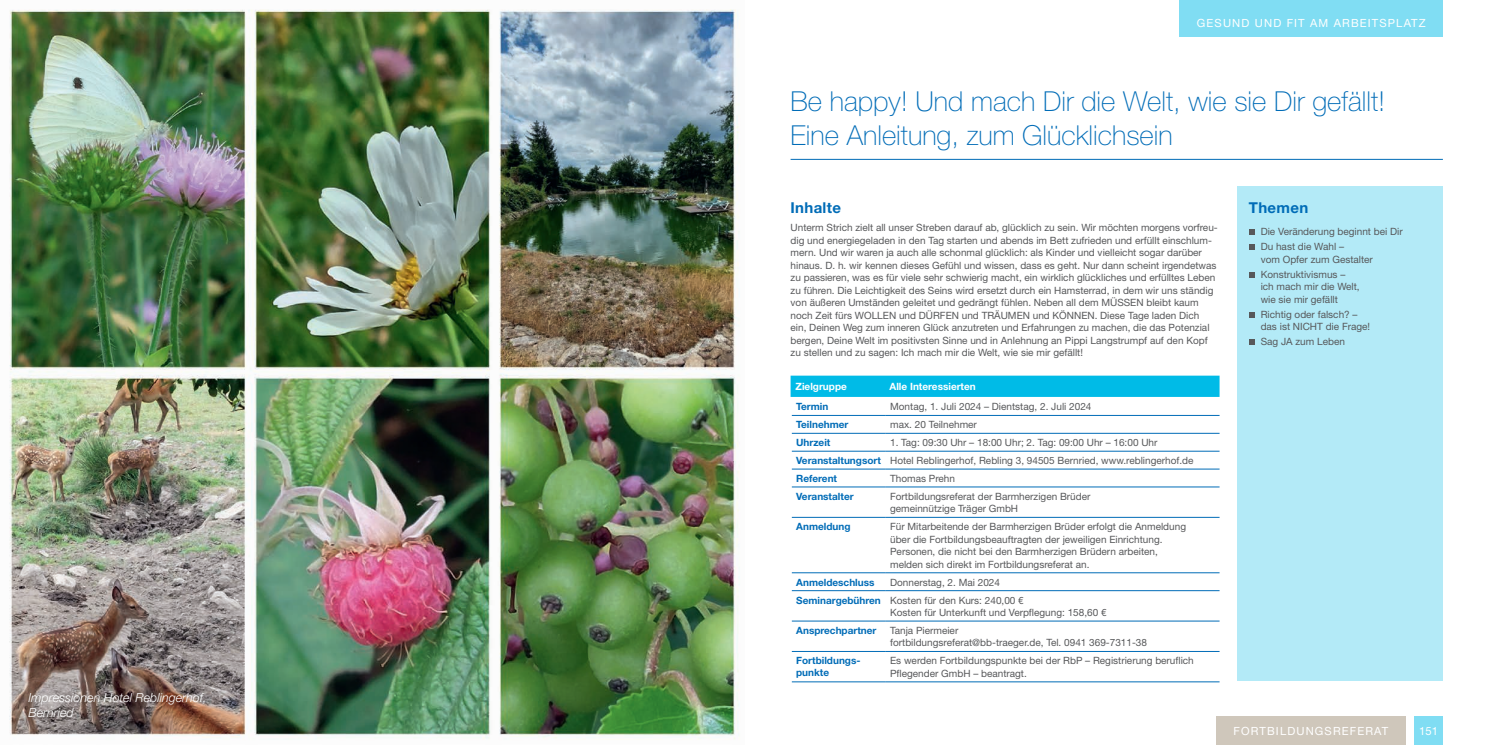
<style>
.page{position:relative;width:1489px;height:745px;background:#fff}
.page>*{position:absolute;margin:0;border:0;box-sizing:border-box;transform-origin:0 0}
.t1{font:100 27.5px/33.8px "Helvetica Neue";color:#006cb7}
.t2{font:700 15px "Helvetica Neue";letter-spacing:.02em;color:#006cb7}
.t3{font:italic 300 12.5px/15px "Helvetica Neue";color:#fff}
.t4{font:11.25px "Helvetica Neue";letter-spacing:.1em;color:#fff}
.t5{font:10px/12.5px "Helvetica Neue";color:#57585a}
.t6{font:700 10px/12px "Helvetica Neue";color:#006cb7}
.t7{font:700 10px "Helvetica Neue";color:#fff}
.s1{font-weight:700;color:#006cb7}
</style>
<div class="page">
<div style="left:1414px;top:716px;width:28px;height:28px;background:#80ddf3"></div>
<div style="left:1216px;top:716px;width:189px;height:28px;background:#cfc7bb"></div>
<hr style="left:790px;top:159px;width:652px;height:1px;background:#006cb7">
<div style="left:1237px;top:186px;width:205px;height:494px;background:#b3eaf7"></div>
<svg style="left:1249px;top:229px;width:5px;height:6px"></svg>
<svg style="left:1249px;top:244px;width:5px;height:6px"></svg>
<svg style="left:1249px;top:272px;width:5px;height:5px"></svg>
<svg style="left:1249px;top:312px;width:5px;height:5px"></svg>
<svg style="left:1249px;top:339px;width:5px;height:6px"></svg>
<div style="left:790px;top:375px;width:429px;height:21px;background:#00bbe7"></div>
<hr style="left:791px;top:415px;width:94px;height:1px;background:#006cb7">
<hr style="left:885px;top:415px;width:334px;height:1px;background:#006cb7">
<hr style="left:791px;top:432px;width:94px;height:1px;background:#006cb7">
<hr style="left:885px;top:432px;width:334px;height:1px;background:#006cb7">
<hr style="left:791px;top:450px;width:94px;height:1px;background:#006cb7">
<hr style="left:885px;top:450px;width:334px;height:1px;background:#006cb7">
<hr style="left:791px;top:468px;width:94px;height:1px;background:#006cb7">
<hr style="left:885px;top:468px;width:334px;height:1px;background:#006cb7">
<hr style="left:791px;top:486px;width:94px;height:1px;background:#006cb7">
<hr style="left:885px;top:486px;width:334px;height:1px;background:#006cb7">
<hr style="left:791px;top:516px;width:94px;height:1px;background:#006cb7">
<hr style="left:885px;top:516px;width:334px;height:1px;background:#006cb7">
<hr style="left:791px;top:572px;width:94px;height:1px;background:#006cb7">
<hr style="left:885px;top:572px;width:334px;height:1px;background:#006cb7">
<hr style="left:791px;top:590px;width:94px;height:1px;background:#006cb7">
<hr style="left:885px;top:590px;width:334px;height:1px;background:#006cb7">
<hr style="left:791px;top:620px;width:94px;height:1px;background:#006cb7">
<hr style="left:885px;top:620px;width:334px;height:1px;background:#006cb7">
<hr style="left:791px;top:650px;width:94px;height:1px;background:#006cb7">
<hr style="left:885px;top:650px;width:334px;height:1px;background:#006cb7">
<hr style="left:791px;top:681px;width:94px;height:1px;background:#006cb7">
<hr style="left:885px;top:681px;width:334px;height:1px;background:#006cb7">
<div style="left:1179px;top:0;width:263px;height:37px;background:#80ddf3"></div>
<img style="left:9px;top:9px;width:731px;height:731px">
<p class="t3" style="left:28px;top:689px;width:180px">Impressionen Hotel Reblingerhof,<br>Bernried</p>
<p class="t4" style="left:1196px;top:16px;width:230px">GESUND UND FIT AM ARBEITSPLATZ</p>
<h1 class="t1" style="left:790px;top:85px;width:596px">Be happy! Und mach Dir die Welt, wie sie Dir gefällt!<br>Eine Anleitung, zum Glücklichsein</h1>
<h2 class="t2" style="left:790px;top:198px;width:52px">Inhalte</h2>
<p class="t5" style="left:790px;top:221px;width:429px">Unterm Strich zielt all unser Streben darauf ab, glücklich zu sein. Wir möchten morgens vorfreu&shy;dig und energiegeladen in den Tag starten und abends im Bett zufrieden und erfüllt einschlum&shy;mern. Und wir waren ja auch alle schonmal glücklich: als Kinder und vielleicht sogar darüber hinaus. D. h. wir kennen dieses Gefühl und wissen, dass es geht. Nur dann scheint irgendetwas zu passieren, was es für viele sehr schwierig macht, ein wirklich glückliches und erfülltes Leben zu führen. Die Leichtigkeit des Seins wird ersetzt durch ein Hamsterrad, in dem wir uns ständig von äußeren Umständen geleitet und gedrängt fühlen. Neben all dem MÜSSEN bleibt kaum noch Zeit fürs WOLLEN und DÜRFEN und TRÄUMEN und KÖNNEN. Diese Tage laden Dich ein, Deinen Weg zum inneren Glück anzutreten und Erfahrungen zu machen, die das Potenzial bergen, Deine Welt im positivsten Sinne und in Anlehnung an Pippi Langstrumpf auf den Kopf zu stellen und zu sagen: Ich mach mir die Welt, wie sie mir gefällt!</p>
<p class="t7" style="left:795px;top:380px;width:53px">Zielgruppe</p>
<p class="t7" style="left:889px;top:380px;width:88px">Alle Interessierten</p>
<p class="t6" style="left:796px;top:400px;width:34px">Termin</p>
<p class="t5" style="left:890px;top:400px;width:203px">Montag, 1. Juli 2024 – Dientstag, 2. Juli 2024</p>
<p class="t6" style="left:796px;top:418px;width:54px">Teilnehmer</p>
<p class="t5" style="left:890px;top:418px;width:88px">max. 20 Teilnehmer</p>
<p class="t6" style="left:796px;top:436px;width:36px">Uhrzeit</p>
<p class="t5" style="left:796px;top:433px;width:399px;line-height:17.9px;text-indent:94px">1. Tag: 09:30 Uhr – 18:00 Uhr; 2. Tag: 09:00 Uhr – 16:00 Uhr<br><span class="s1">Veranstaltungsort</span> Hotel Reblingerhof, Rebling 3, 94505 Bernried, www.reblingerhof.de<br><span class="s1">Referent</span></p>
<p class="t5" style="left:890px;top:471px;width:66px">Thomas Prehn</p>
<p class="t6" style="left:796px;top:489px;width:59px">Veranstalter</p>
<p class="t5" style="left:890px;top:489px;width:202px">Fortbildungsreferat der Barmherzigen Brüder gemeinnützige Träger GmbH</p>
<p class="t6" style="left:796px;top:520px;width:56px">Anmeldung</p>
<p class="t5" style="left:890px;top:520px;width:297px">Für Mitarbeitende der Barmherzigen Brüder erfolgt die Anmeldung über die Fortbildungsbeauftragten der jeweiligen Einrichtung.<br>Personen, die nicht bei den Barmherzigen Brüdern arbeiten, melden sich direkt im Fortbildungsreferat an.</p>
<p class="t6" style="left:796px;top:575px;width:80px">Anmeldeschluss</p>
<p class="t5" style="left:796px;top:572px;width:229px;line-height:17.9px;text-indent:94px">Donnerstag, 2. Mai 2024<br><span class="s1">Seminargebühren</span> Kosten für den Kurs: 240,00 €</p>
<p class="t5" style="left:890px;top:605px;width:218px">Kosten für Unterkunft und Verpflegung: 158,60 €</p>
<p class="t6" style="left:796px;top:623px;width:82px">Ansprechpartner</p>
<p class="t5" style="left:890px;top:623px;width:258px">Tanja Piermeier<br>fortbildungsreferat@bb-traeger.de, Tel. 0941 369-7311-38</p>
<p class="t6" style="left:796px;top:654px;width:66px">Fortbildungs&shy;punkte</p>
<p class="t5" style="left:890px;top:654px;width:305px">Es werden Fortbildungspunkte bei der RbP – Registrierung beruflich<br>Pflegender GmbH – beantragt.</p>
<h2 class="t2" style="left:1248px;top:198px;width:61px">Themen</h2>
<p class="t5" style="left:1260px;top:224px;width:144px;line-height:15px">Die Veränderung beginnt bei Dir<br>Du hast die Wahl –</p>
<p class="t5" style="left:1260px;top:251px;width:114px;line-height:15px">vom Opfer zum Gestalter<br>Konstruktivismus –</p>
<p class="t5" style="left:1260px;top:280px;width:100px">ich mach mir die Welt, wie sie mir gefällt</p>
<p class="t5" style="left:1260px;top:307px;width:111px">Richtig oder falsch? – das ist NICHT die Frage!</p>
<p class="t5" style="left:1260px;top:335px;width:86px">Sag JA zum Leben</p>
<p class="t4" style="left:1233px;top:724px;width:156px">FORTBILDUNGSREFERAT</p>
<p class="t4" style="left:1418px;top:724px;width:20px">151</p>
</div>
